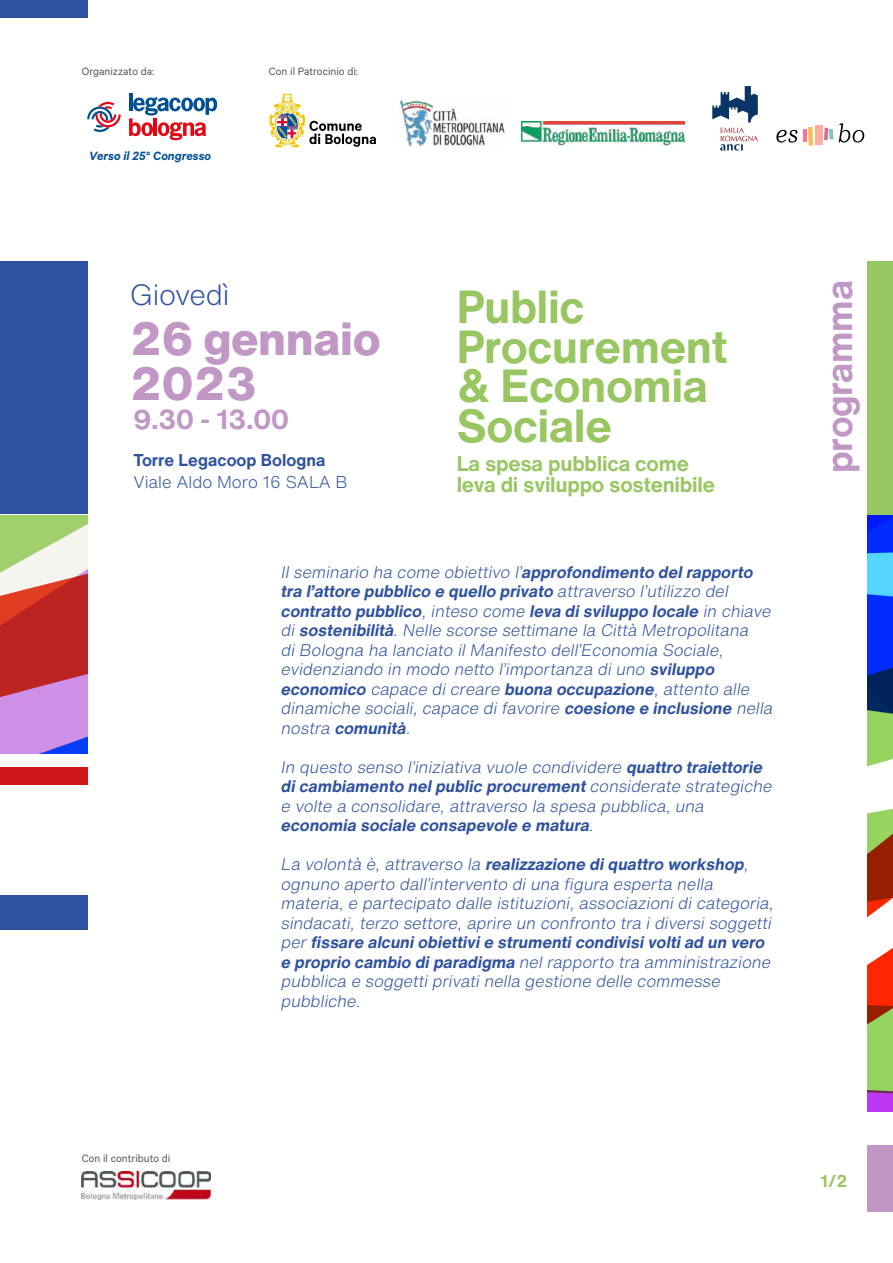
<style>
.page{position:relative;width:893px;height:1263px;background:#fff}
.page>*{position:absolute;margin:0;border:0;box-sizing:border-box;transform-origin:0 0}
.t1{font:700 45.6px/39.6px "Helvetica Now Text";letter-spacing:-.01em;color:#98c662}
.t2{font:800 45.6px/45px "Helvetica Now Text";letter-spacing:-.01em;color:#c097c5}
.t3{font:700 36.45px "Helvetica Now Text";letter-spacing:-.01em;color:#c097c5}
.t4{font:300 28.8px "Helvetica Now Text";letter-spacing:-.01em;color:#2f52a0}
.t5{font:700 27px "Helvetica Now Text";color:#c097c5}
.t6{font:700 21px/21px "Helvetica Now Text";letter-spacing:-.01em;color:#98c662}
.t7{font:700 16.8px "Helvetica Now Text";color:#2f52a0}
.t8{font:300 16.8px "Helvetica Now Text";color:#2f52a0}
.t9{font:700 16.8px "Helvetica Now Text";color:#98c662}
.t10{font:italic 300 16.5px/19.5px "Helvetica Now Text";color:#2f52a0}
.t11{font:italic 600 13.5px "Calibre";color:#004f91}
.t12{font:12px "Calibre";color:#575756}
.s1{font-weight:700}
</style>
<div class="page">
<hr style="left:129px;top:94px;width:4px;height:17px;background:#004f91">
<svg style="left:129px;top:97px;width:88px;height:43px"></svg>
<svg style="left:87px;top:102px;width:34px;height:30px"></svg>
<svg style="left:269px;top:94px;width:107px;height:53px"></svg>
<img style="left:399px;top:100px;width:106px;height:48px">
<img style="left:521px;top:121px;width:163px;height:24px">
<svg style="left:712px;top:86px;width:46px;height:65px"></svg>
<svg style="left:776px;top:123px;width:88px;height:23px"></svg>
<div style="left:815px;top:126px;width:8px;height:19px;background:#ffad9c"></div>
<svg style="left:867px;top:515px;width:26px;height:596px"></svg>
<div style="left:0;top:261px;width:87px;height:254px;background:#2f52a0"></div>
<div style="left:0;top:895px;width:87px;height:34px;background:#2f52a0"></div>
<div style="left:0;top:768px;width:87px;height:17px;background:#cd1719"></div>
<div style="left:0;top:0;width:87px;height:17px;background:#2f52a0"></div>
<svg style="left:0;top:515px;width:87px;height:238px;background:#c47a83"></svg>
<img style="left:82px;top:1172px;width:129px;height:27px">
<div style="left:867px;top:261px;width:26px;height:254px;background:#98c662"></div>
<div style="left:867px;top:1145px;width:26px;height:67px;background:#c097c5"></div>
<p class="t12" style="left:82px;top:64px;width:74px">Organizzato da:</p>
<p class="t11" style="left:89px;top:148px;width:123px">Verso il 25° Congresso</p>
<p class="t12" style="left:269px;top:64px;width:91px">Con il Patrocinio di:</p>
<h3 class="t4" style="left:130px;top:273px;width:101px">Giovedì</h3>
<h1 class="t2" style="left:130px;top:315px;width:252px">26 gennaio<br>2023</h1>
<h3 class="t5" style="left:134px;top:399px;width:157px">9.30 - 13.00</h3>
<p class="t7" style="left:134px;top:447px;width:193px">Torre Legacoop Bologna</p>
<p class="t8" style="left:134px;top:470px;width:216px">Viale Aldo Moro 16 SALA B</p>
<h1 class="t1" style="left:457px;top:286px;width:272px">Public<br>Procurement &amp; Economia<br>Sociale</h1>
<p class="t6" style="left:457px;top:452px;width:260px">La spesa pubblica come leva di sviluppo sostenibile</p>
<p class="t10" style="left:281px;top:562px;width:497px">Ilseminario ha come obiettivo l’<span class="s1">approfondimento delrapporto tra l’attore pubblico e quello privato</span> attraverso l’utilizzo del <span class="s1">contratto pubblico</span>,inteso come <span class="s1">leva disviluppo locale</span> in chiave di<span class="s1">sostenibilità</span>.Nelle scorse settimane la Città Metropolitana diBologna ha lanciato ilManifesto dell’Economia Sociale, evidenziando in modo netto l’importanza diuno <span class="s1">sviluppo economico</span> capace dicreare <span class="s1">buona occupazione</span>,attento alle dinamiche sociali,capace difavorire <span class="s1">coesione e inclusione</span> nella nostra <span class="s1">comunità</span>.</p>
<p class="t10" style="left:281px;top:757px;width:497px">In questo senso l’iniziativa vuole condividere <span class="s1">quattro traiettorie dicambiamento nelpublic procurement</span>considerate strategiche e volte a consolidare,attraverso la spesa pubblica,una <span class="s1">economia sociale consapevole e matura</span>.</p>
<p class="t10" style="left:281px;top:854px;width:498px">La volontà è,attraverso la <span class="s1">realizzazione diquattro workshop</span>, ognuno aperto dall’intervento diuna figura esperta nella materia,e partecipato dalle istituzioni,associazionidicategoria, sindacati,terzo settore,aprire un confronto tra idiversisoggetti per<span class="s1">fissare alcuniobiettivie strumenticondivisivoltiad un vero e proprio cambio diparadigma</span> nelrapporto tra amministrazione pubblica e soggettiprivatinella gestione delle commesse pubbliche.</p>
<h2 class="t3" style="left:812px;top:473px;width:194px;rotate:-90deg">programma</h2>
<p class="t12" style="left:82px;top:1151px;width:90px">Con il contributo di</p>
<p class="t9" style="left:820px;top:1168px;width:29px">1/2</p>
</div>
